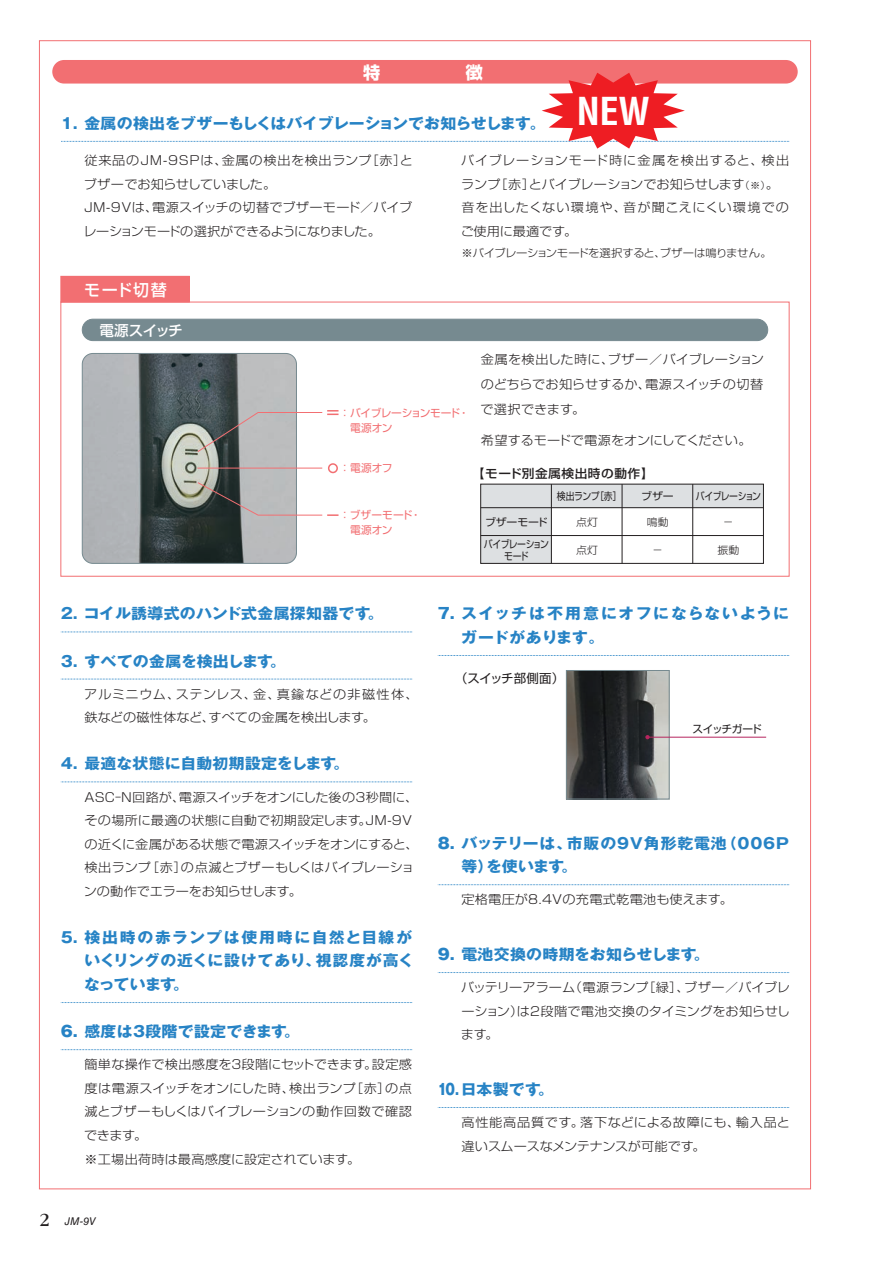
<style>
.page{position:relative;width:893px;height:1263px;background:#fff}
.page>*{position:absolute;margin:0;border:0;box-sizing:border-box;transform-origin:0 0}
.t1{font:700 condensed 37.65px "Helvetica LT Std";color:#fff}
.t2{font:500 16.05px "Shin Go Pro";letter-spacing:.075em;color:#fff}
.t3{font:700 15px/23.5px "Gothic MB101 Pro";letter-spacing:.02em;color:#2783c5;scale:1.06 1}
.t4{font:700 15px/23.5px "Gothic MB101 Pro";letter-spacing:.055em;color:#2783c5;scale:1.06 1}
.t5{font:700 15px "Gothic MB101 Pro";color:#2783c5;scale:1.06 1}
.t6{font:700 15px "Gothic MB101 Pro";letter-spacing:-.025em;color:#2783c5;scale:1.06 1}
.t7{font:700 15px/23.5px "Gothic MB101 Pro";letter-spacing:.07em;color:#2783c5;scale:1.06 1}
.t8{font:500 14.55px "Shin Go Pro";letter-spacing:-.035em;color:#fff}
.t9{font:300 12.45px/23.5px "Shin Go Pro";color:#231f20;scale:1.06 1}
.t10{font:300 12.45px/23.5px "Shin Go Pro";letter-spacing:.02em;color:#231f20;scale:1.06 1}
.t11{font:300 12.45px "Shin Go Pro";letter-spacing:-.02em;color:#231f20;scale:1.06 1}
.t12{font:12.45px "Shin Go Pro";letter-spacing:-.02em;color:#231f20}
.t13{font:500 12px "Shin Go Pro";letter-spacing:.04em;color:#231f20;scale:1.06 1}
.t14{font:300 10.65px "Shin Go Pro";letter-spacing:-.03em;color:#231f20;scale:1.06 1}
.t15{font:10.65px "Shin Go Pro";letter-spacing:-.015em;color:#f26f72}
.t16{font:10.65px "Shin Go Pro";letter-spacing:-.035em;color:#f26f72}
.t17{font:10.65px "Shin Go Pro";letter-spacing:-.075em;color:#231f20}
.t18{font:italic 10.65px "Helvetica LT Std";color:#231f20}
.t19{font:10.35px/11.9px "Shin Go Pro";letter-spacing:-.065em;color:#231f20;text-align:center;scale:.86 1}
.t20{font:300 10.35px "Shin Go Pro";color:#231f20;scale:1.06 1}
.t21{font:10.35px "Shin Go Pro";letter-spacing:-.04em;color:#231f20;scale:1.06 1}
.t22{font:10.35px "Shin Go Pro";letter-spacing:-.04em;color:#231f20;scale:.86 1}
.s1{font-size:9.6px}
.s2{font-weight:800}
.s3{font-family:"ITC Garamond Std";font-style:normal;font-size:19.35px}
</style>
<div class="page">
<div style="left:481px;top:484px;width:70px;height:79px;background:#dde0e2"></div>
<div style="left:551px;top:484px;width:212px;height:24px;background:#dde0e2"></div>
<div style="left:61px;top:276px;width:128px;height:26px;background:#f26f72"></div>
<img style="left:82px;top:353px;width:213px;height:209px">
<div style="left:82px;top:353px;width:215px;height:211px;border:1px solid #768a90;border-radius:11px"></div>
<div style="left:480px;top:484px;width:284px;height:80px;border:1px solid #231f20"></div>
<hr style="left:551px;top:484px;width:1px;height:79px;background:#231f20">
<hr style="left:622px;top:484px;width:1px;height:79px;background:#231f20">
<hr style="left:692px;top:484px;width:1px;height:79px;background:#231f20">
<hr style="left:481px;top:507px;width:282px;height:1px;background:#231f20">
<hr style="left:481px;top:535px;width:282px;height:1px;background:#231f20">
<img style="left:568px;top:672px;width:99px;height:125px">
<div style="left:82px;top:319px;width:686px;height:22px;background:#768a90;border-radius:11px"></div>
<div style="left:82px;top:319px;width:686px;height:22px;border:1px solid #768a90;border-radius:11px"></div>
<hr style="left:197px;top:468px;width:125px;height:1px;background:#f26f72">
<svg style="left:197px;top:410px;width:141px;height:42px"></svg>
<svg style="left:197px;top:482px;width:141px;height:34px"></svg>
<div style="left:328px;top:463px;width:10px;height:10px;border:2px solid #f26f72;border-radius:50%"></div>
<div style="left:52px;top:60px;width:746px;height:24px;background:#f26f72;border-radius:12px"></div>
<svg style="left:61px;top:632px;width:351px;height:1px"></svg>
<svg style="left:61px;top:679px;width:351px;height:1px"></svg>
<svg style="left:61px;top:782px;width:351px;height:1px"></svg>
<svg style="left:61px;top:1002px;width:351px;height:1px"></svg>
<svg style="left:61px;top:1049px;width:351px;height:1px"></svg>
<svg style="left:438px;top:655px;width:351px;height:1px"></svg>
<svg style="left:438px;top:884px;width:351px;height:1px"></svg>
<svg style="left:438px;top:972px;width:351px;height:1px"></svg>
<svg style="left:438px;top:1107px;width:351px;height:1px"></svg>
<div style="left:566px;top:670px;width:103px;height:129px;border:1px solid #768a90"></div>
<hr style="left:649px;top:737px;width:117px;height:1px;background:#b6255e">
<svg style="left:645px;top:735px;width:5px;height:4px"></svg>
<svg style="left:61px;top:73px;width:728px;height:76px"></svg>
<p class="t6" style="left:61px;top:111px;width:459px">1. 金属の検出をブザーもしくはバイブレーションでお知らせします。</p>
<h1 class="t1" style="left:577px;top:88px;width:75px">NEW</h1>
<p class="t9" style="left:83px;top:147px;width:312px">従来品のJM-9SPは、金属の検出を検出ランプ［赤］とブザーでお知らせしていました。<br>JM-9Vは、電源スイッチの切替でブザーモード／バイブレーションモードの選択ができるようになりました。</p>
<p class="t10" style="left:461px;top:147px;width:311px">バイブレーションモード時に金属を検出すると、検出ランプ［赤］とバイブレーションでお知らせします<span class="s1">（※）</span>。音を出したくない環境や、音が聞こえにくい環境でのご使用に最適です。</p>
<p class="t14" style="left:461px;top:244px;width:294px">※バイブレーションモードを選択すると、ブザーは鳴りません。</p>
<p class="t2" style="left:84px;top:276px;width:84px">モード切替</p>
<p class="t8" style="left:99px;top:318px;width:85px">電源スイッチ</p>
<p class="t16" style="left:339px;top:404px;width:131px">：バイブレーションモード・</p>
<p class="t15" style="left:350px;top:419px;width:44px">電源オン</p>
<p class="t15" style="left:339px;top:459px;width:55px">：電源オフ</p>
<p class="t15" style="left:339px;top:507px;width:83px">：ブザーモード・</p>
<p class="t15" style="left:350px;top:522px;width:44px">電源オン</p>
<p class="t9" style="left:480px;top:346px;width:269px;line-height:24.9px;text-align:justify">金属を検出した時に、ブザー／バイブレーションのどちらでお知らせするか、電源スイッチの切替で選択できます。</p>
<p class="t11" style="left:481px;top:430px;width:257px">希望するモードで電源をオンにしてください。</p>
<p class="t13" style="left:472px;top:463px;width:173px">【モード別金属検出時の動作】</p>
<p class="t22" style="left:557px;top:488px;width:77px">検出ランプ［赤］</p>
<p class="t21" style="left:641px;top:488px;width:32px">ブザー</p>
<p class="t21" style="left:485px;top:513px;width:61px">ブザーモード</p>
<p class="t20" style="left:576px;top:513px;width:22px">点灯</p>
<p class="t20" style="left:576px;top:541px;width:22px">点灯</p>
<p class="t19" style="left:696px;top:489px;width:77px">バイブレーション</p>
<p class="t20" style="left:647px;top:513px;width:22px">鳴動</p>
<p class="t20" style="left:652px;top:541px;width:12px">－</p>
<p class="t20" style="left:723px;top:513px;width:12px">－</p>
<p class="t20" style="left:717px;top:541px;width:22px">振動</p>
<p class="t19" style="left:484px;top:537px;width:77px">バイブレーションモード</p>
<p class="t3" style="left:61px;top:600px;width:306px">2. コイル誘導式のハンド式金属探知器です。</p>
<p class="t3" style="left:61px;top:647px;width:214px">3. すべての金属を検出します。</p>
<p class="t10" style="left:84px;top:681px;width:317px">アルミニウム、ステンレス、金、真鍮などの非磁性体、鉄などの磁性体など、すべての金属を検出します。</p>
<p class="t5" style="left:61px;top:751px;width:274px">4. 最適な状態に自動初期設定をします。</p>
<p class="t9" style="left:84px;top:783px;width:317px">ASC－N回路が、電源スイッチをオンにした後の3秒間に、その場所に最適の状態に自動で初期設定します。JM-9Vの近くに金属がある状態で電源スイッチをオンにすると、検出ランプ［赤］の点滅とブザーもしくはバイブレーションの動作でエラーをお知らせします。</p>
<p class="t4" style="left:84px;top:923px;width:313px;text-indent:-23px">5. 検出時の赤ランプは使用時に自然と目線がいくリングの近くに設けてあり、視認度が高くなっています。</p>
<p class="t3" style="left:61px;top:1018px;width:227px"><span class="s2">6.</span> 感度は３段階で設定できます。</p>
<p class="t9" style="left:84px;top:1051px;width:311px">簡単な操作で検出感度を３段階にセットできます。設定感度は電源スイッチをオンにした時、検出ランプ［赤］の点滅とブザーもしくはバイブレーションの動作回数で確認できます。<br>※工場出荷時は最高感度に設定されています。</p>
<p class="t18" style="left:39px;top:1215px;width:58px"><span class="s3">2</span> JM-9V</p>
<p class="t7" style="left:461px;top:600px;width:311px;text-indent:-23px"><span class="s2">7.</span> スイッチは不用意にオフにならないようにガードがあります。</p>
<p class="t12" style="left:455px;top:668px;width:110px">（スイッチ部側面）</p>
<p class="t17" style="left:692px;top:720px;width:71px">スイッチガード</p>
<p class="t3" style="left:461px;top:829px;width:311px;text-indent:-24px"><span class="s2">8.</span> バッテリーは、市販の９Ｖ角形乾電池（006P等）を使います。</p>
<p class="t10" style="left:461px;top:886px;width:258px">定格電圧が8.4Vの充電式乾電池も使えます。</p>
<p class="t5" style="left:438px;top:942px;width:258px"><span class="s2">9.</span> 電池交換の時期をお知らせします。</p>
<p class="t9" style="left:461px;top:974px;width:312px;text-align:justify">バッテリーアラーム（電源ランプ［緑］、ブザー／バイブレーション）は２段階で電池交換のタイミングをお知らせします。</p>
<p class="t3" style="left:438px;top:1076px;width:111px"><span class="s2">10.</span>日本製です。</p>
<p class="t9" style="left:461px;top:1109px;width:312px">高性能高品質です。落下などによる故障にも、輸入品と違いスムースなメンテナンスが可能です。</p>
</div>
